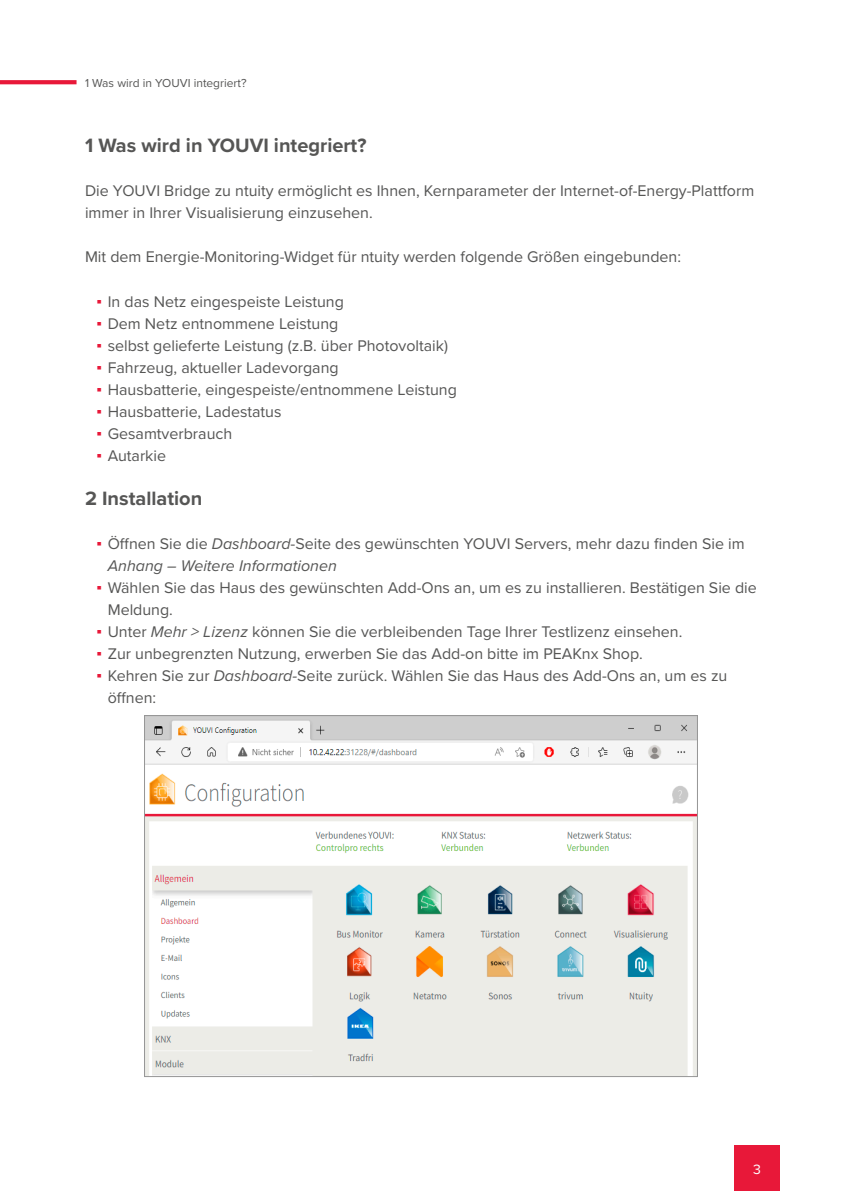
<style>
.page{position:relative;width:842px;height:1191px;background:#fff}
.page>*{position:absolute;margin:0;border:0;box-sizing:border-box;transform-origin:0 0}
.Überschrift_Ebene_1{font:700 20px "Proxima Nova";color:#565655}
.Überschrift_Ebene_1-2{font:16px/22px "Proxima Nova";color:#565655}
.Fließtext_8pt__80__S{font:16px "Proxima Nova";color:#565655}
.t1{font:14px "Proxima Nova";color:#fff}
.t2{font:12px "Proxima Nova";color:#565655}
.s1{font-family:"Verdana";color:#e81839}
.s2{font-style:italic}
</style>
<div class="page">
<div style="left:734px;top:1145px;width:46px;height:46px;background:#e81839"></div>
<svg style="left:0;top:80px;width:77px;height:4px"></svg>
<img style="left:146px;top:717px;width:550px;height:357px">
<p class="t2" style="left:85px;top:74px;width:163px">1 Was wird in YOUVI integriert?</p>
<p class="Überschrift_Ebene_1" style="left:85px;top:131px;width:283px">1 Was wird in YOUVI integriert?</p>
<p class="Überschrift_Ebene_1-2" style="left:85px;top:179px;width:671px">Die YOUVI Bridge zu ntuity ermöglicht es Ihnen, Kernparameter der Internet-of-Energy-Plattform immer in Ihrer Visualisierung einzusehen.</p>
<p class="Fließtext_8pt__80__S" style="left:85px;top:245px;width:597px">Mit dem Energie-Monitoring-Widget für ntuity werden folgende Größen eingebunden:</p>
<p class="Überschrift_Ebene_1-2" style="left:96px;top:289px;width:249px"><span class="s1">▪</span> In das Netz eingespeiste Leistung</p>
<p class="Überschrift_Ebene_1-2" style="left:96px;top:311px;width:244px"><span class="s1">▪</span> Dem Netz entnommene Leistung</p>
<p class="Überschrift_Ebene_1-2" style="left:96px;top:333px;width:353px"><span class="s1">▪</span> selbst gelieferte Leistung (z.B. über Photovoltaik)</p>
<p class="Überschrift_Ebene_1-2" style="left:96px;top:355px;width:244px"><span class="s1">▪</span> Fahrzeug, aktueller Ladevorgang</p>
<p class="Überschrift_Ebene_1-2" style="left:96px;top:377px;width:362px"><span class="s1">▪</span> Hausbatterie, eingespeiste/entnommene Leistung</p>
<p class="Überschrift_Ebene_1-2" style="left:96px;top:399px;width:187px"><span class="s1">▪</span> Hausbatterie, Ladestatus</p>
<p class="Überschrift_Ebene_1-2" style="left:96px;top:421px;width:137px"><span class="s1">▪</span> Gesamtverbrauch</p>
<p class="Überschrift_Ebene_1-2" style="left:96px;top:443px;width:71px"><span class="s1">▪</span> Autarkie</p>
<p class="Überschrift_Ebene_1" style="left:85px;top:483px;width:119px">2 Installation</p>
<p class="Überschrift_Ebene_1-2" style="left:108px;top:531px;width:639px;text-indent:-11px"><span class="s1">▪</span> Öffnen Sie die <span class="s2">Dashboard</span>-Seite des gewünschten YOUVI Servers, mehr dazu finden Sie im<br><span class="s2">Anhang – Weitere Informationen</span></p>
<p class="Überschrift_Ebene_1-2" style="left:108px;top:575px;width:651px;text-indent:-11px"><span class="s1">▪</span> Wählen Sie das Haus des gewünschten Add-Ons an, um es zu installieren. Bestätigen Sie die<br>Meldung.</p>
<p class="Überschrift_Ebene_1-2" style="left:96px;top:619px;width:588px"><span class="s1">▪</span> Unter <span class="s2">Mehr &gt; Lizenz</span> können Sie die verbleibenden Tage Ihrer Testlizenz einsehen.</p>
<p class="Überschrift_Ebene_1-2" style="left:96px;top:641px;width:548px"><span class="s1">▪</span> Zur unbegrenzten Nutzung, erwerben Sie das Add-on bitte im PEAKnx Shop.</p>
<p class="Überschrift_Ebene_1-2" style="left:108px;top:663px;width:621px;text-indent:-11px"><span class="s1">▪</span> Kehren Sie zur <span class="s2">Dashboard-</span>Seite zurück. Wählen Sie das Haus des Add-Ons an, um es zu öffnen:</p>
<p class="t1" style="left:753px;top:1159px;width:9px">3</p>
</div>
